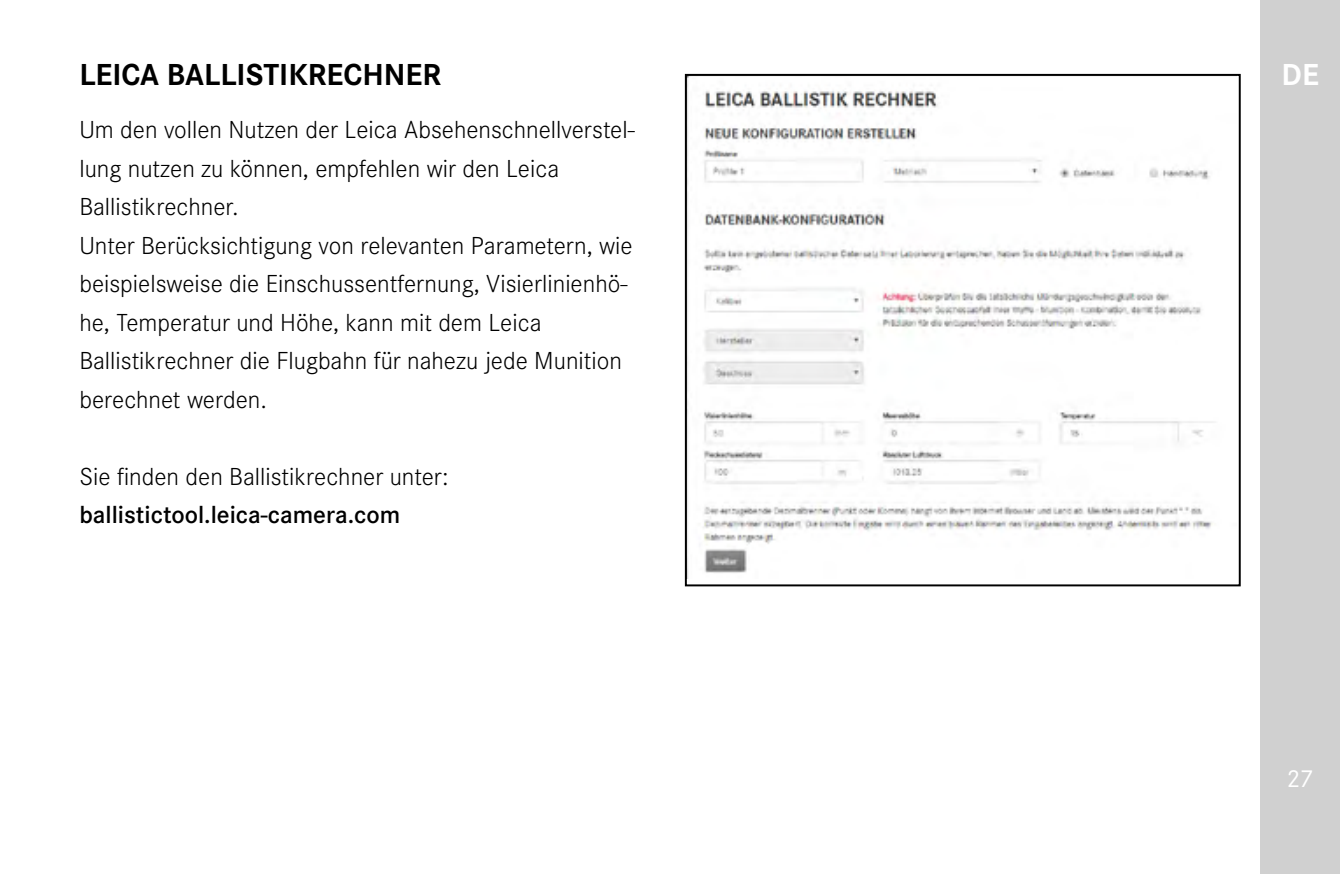
<style>
.page{position:relative;width:1340px;height:874px;background:#fff}
.page>*{position:absolute;margin:0;border:0;box-sizing:border-box;transform-origin:0 0}
.Heading____Heading_0{font:700 31.5px "Corporate S";color:#000}
.t1{font:700 31.5px "Corporate S";color:#fff}
.Text____Body_Text{font:300 25.55px/38.5px "Corporate S";color:#000}
.Text____Body_Text-2{font:600 25.55px "Corporate S";color:#000}
.t2{font:25.55px "Corporate S";color:#fff}
</style>
<div class="page">
<div style="left:1260px;top:0;width:79px;height:873px;background:#d0d0d0"></div>
<img style="left:688px;top:77px;width:526px;height:500px">
<div style="left:685px;top:74px;width:555px;height:512px;border:2px solid #000"></div>
<p class="Heading____Heading_0" style="left:79px;top:49px;width:363px">LEICA BALLISTIKRECHNER</p>
<p class="Text____Body_Text" style="left:79px;top:109px;width:557px">Um den vollen Nutzen der Leica Absehenschnellverstel&shy;lung nutzen zu können, empfehlen wir den Leica<br>Ballistikrechner.</p>
<p class="Text____Body_Text" style="left:79px;top:224px;width:555px">Unter Berücksichtigung von relevanten Parametern, wie beispielsweise die Einschussentfernung, Visierlinienhö&shy;he, Temperatur und Höhe, kann mit dem Leica Ballistikrechner die Flugbahn für nahezu jede Munition berechnet werden.</p>
<p class="Text____Body_Text" style="left:79px;top:455px;width:371px">Sie finden den Ballistikrechner unter:</p>
<p class="Text____Body_Text-2" style="left:79px;top:495px;width:322px">ballistictool.leica-camera.com</p>
<p class="t1" style="left:1281px;top:49px;width:39px">DE</p>
<p class="t2" style="left:1286px;top:759px;width:29px">27</p>
</div>
